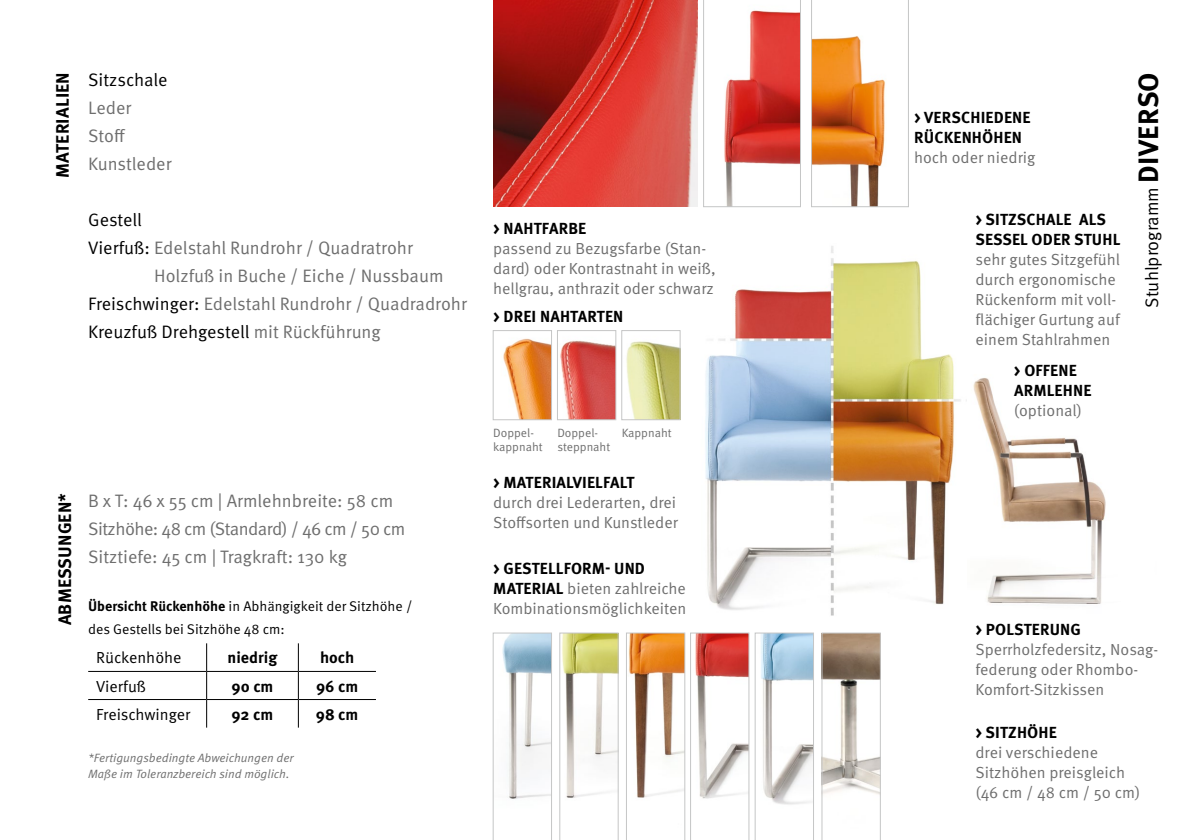
<style>
.page{position:relative;width:1191px;height:840px;background:#fff}
.page>*{position:absolute;margin:0;border:0;box-sizing:border-box;transform-origin:0 0}
.t1{font:18px/28px "Meta Pro";letter-spacing:-.005em;color:#6e6e6e}
.t2{font:18px "Meta Pro";color:#000}
.t3{font:700 18px "Meta Pro";letter-spacing:.01em;color:#000}
.t4{font:16px/20px "Meta Pro";color:#6e6e6e}
.t5{font:700 16px/20px "Meta Pro";letter-spacing:.01em;color:#000}
.t6{font:16px "Meta Pro";color:#000}
.t7{font:14px/23.2px "Meta Pro";color:#000}
.t8{font:italic 12px/16px "Meta Pro";color:#6e6e6e}
.t9{font:12px/14px "Meta Pro";color:#6e6e6e}
.s1{font-weight:700;font-size:28px}
.s2{color:#000}
.s3{color:#6e6e6e}
.s4{font-weight:700}
.s5{font-weight:700;color:#000}
</style>
<div class="page">
<hr style="left:88px;top:670px;width:119px;height:1px;background:#000">
<hr style="left:207px;top:670px;width:91px;height:1px;background:#000">
<hr style="left:298px;top:670px;width:78px;height:1px;background:#000">
<hr style="left:88px;top:698px;width:119px;height:1px;background:#000">
<hr style="left:207px;top:698px;width:91px;height:1px;background:#000">
<svg style="left:206px;top:643px;width:1px;height:84px"></svg>
<hr style="left:298px;top:698px;width:78px;height:1px;background:#000">
<svg style="left:298px;top:643px;width:1px;height:84px"></svg>
<img style="left:973px;top:378px;width:133px;height:226px">
<img style="left:655px;top:194px;width:312px;height:422px">
<img style="left:493px;top:0;width:205px;height:206px">
<svg style="left:493px;top:632px;width:59px;height:207px"></svg>
<svg style="left:559px;top:632px;width:59px;height:207px"></svg>
<svg style="left:626px;top:632px;width:123px;height:207px"></svg>
<svg style="left:755px;top:632px;width:58px;height:207px"></svg>
<svg style="left:703px;top:0;width:97px;height:207px"></svg>
<svg style="left:811px;top:0;width:97px;height:207px"></svg>
<img style="left:503px;top:338px;width:47px;height:80px">
<div style="left:493px;top:330px;width:59px;height:90px;border:1px solid #c5c6c6"></div>
<img style="left:560px;top:340px;width:54px;height:78px">
<div style="left:557px;top:330px;width:59px;height:90px;border:1px solid #c5c6c6"></div>
<img style="left:626px;top:332px;width:52px;height:86px">
<div style="left:621px;top:330px;width:59px;height:90px;border:1px solid #c5c6c6"></div>
<svg style="left:821px;top:632px;width:59px;height:207px"></svg>
<p class="t2" style="left:88px;top:68px;width:81px">Sitzschale</p>
<p class="t1" style="left:88px;top:94px;width:85px">Leder<br>Stoff<br>Kunstleder</p>
<p class="t3" style="left:51px;top:178px;width:107px;rotate:-90deg">MATERIALIEN</p>
<p class="t2" style="left:1140px;top:307px;width:237px;rotate:-90deg">Stuhlprogramm <span class="s1">DIVERSO</span></p>
<p class="t5" style="left:914px;top:108px;width:118px">&gt; VERSCHIEDENE<br>RÜCKENHÖHEN</p>
<p class="t4" style="left:914px;top:148px;width:123px">hoch oder niedrig</p>
<p class="t2" style="left:88px;top:208px;width:55px">Gestell</p>
<p class="t1" style="left:88px;top:234px;width:326px"><span class="s2">Vierfuß:</span> Edelstahl Rundrohr / Quadratrohr</p>
<p class="t1" style="left:154px;top:262px;width:291px">Holzfuß in Buche / Eiche / Nussbaum</p>
<p class="t1" style="left:88px;top:290px;width:380px"><span class="s2">Freischwinger:</span> Edelstahl Rundrohr / Quadradrohr</p>
<p class="t2" style="left:88px;top:320px;width:294px">Kreuzfuß Drehgestell <span class="s3">mit Rückführung</span></p>
<p class="t5" style="left:975px;top:210px;width:146px">&gt; SITZSCHALE ALS<br>SESSEL ODER STUHL</p>
<p class="t4" style="left:975px;top:250px;width:146px">sehr gutes Sitzgefühl durch ergonomische<br>Rückenform mit voll&shy;flächiger Gurtung auf einem Stahlrahmen</p>
<p class="t5" style="left:493px;top:219px;width:95px">&gt; NAHTFARBE</p>
<p class="t4" style="left:493px;top:239px;width:224px">passend zu Bezugsfarbe (Stan&shy;dard) oder Kontrastnaht in weiß, hellgrau, anthrazit oder schwarz</p>
<p class="t5" style="left:493px;top:307px;width:132px">&gt; DREI NAHTARTEN</p>
<p class="t3" style="left:54px;top:625px;width:134px;rotate:-90deg">ABMESSUNGEN*</p>
<p class="t1" style="left:88px;top:486px;width:319px">B x T: 46 x 55 cm | Armlehnbreite: 58 cm<br>Sitzhöhe: 48 cm (Standard) / 46 cm / 50 cm<br>Sitztiefe: 45 cm | Tragkraft: 130 kg</p>
<p class="t7" style="left:88px;top:594px;width:326px"><span class="s4">Übersicht Rückenhöhe</span> in Abhängigkeit der Sitzhöhe / des Gestells bei Sitzhöhe 48 cm:</p>
<p class="t6" style="left:96px;top:647px;width:87px">Rückenhöhe</p>
<p class="t5" style="left:227px;top:648px;width:51px">niedrig</p>
<p class="t5" style="left:320px;top:648px;width:36px">hoch</p>
<p class="t6" style="left:96px;top:675px;width:51px">Vierfuß</p>
<p class="t5" style="left:231px;top:676px;width:43px">90 cm</p>
<p class="t5" style="left:316px;top:676px;width:44px">96 cm</p>
<p class="t6" style="left:96px;top:703px;width:96px">Freischwinger</p>
<p class="t5" style="left:232px;top:704px;width:43px">92 cm</p>
<p class="t5" style="left:316px;top:704px;width:44px">98 cm</p>
<p class="t8" style="left:88px;top:750px;width:207px">*Fertigungsbedingte Abweichungen der<br>Maße im Toleranzbereich sind möglich.</p>
<p class="t9" style="left:493px;top:425px;width:51px">Doppel&shy;kappnaht</p>
<p class="t9" style="left:557px;top:425px;width:54px">Doppel&shy;steppnaht</p>
<p class="t9" style="left:622px;top:425px;width:51px">Kappnaht</p>
<p class="t5" style="left:493px;top:472px;width:143px">&gt; MATERIALVIELFALT</p>
<p class="t4" style="left:493px;top:492px;width:186px">durch drei Lederarten, drei<br>Stoffsorten und Kunstleder</p>
<p class="t4" style="left:493px;top:558px;width:195px"><span class="s5">&gt; GESTELLFORM- UND<br>MATERIAL</span> bieten zahlreiche<br>Kombinationsmöglichkeiten</p>
<p class="t5" style="left:1014px;top:361px;width:79px">&gt; OFFENE<br>ARMLEHNE</p>
<p class="t4" style="left:1014px;top:401px;width:70px">(optional)</p>
<p class="t5" style="left:975px;top:619px;width:107px">&gt; POLSTERUNG</p>
<p class="t4" style="left:975px;top:639px;width:184px">Sperrholzfedersitz, Nosag&shy;federung oder Rhombo-<br>Komfort-Sitzkissen</p>
<p class="t5" style="left:975px;top:722px;width:83px">&gt; SITZHÖHE</p>
<p class="t4" style="left:975px;top:742px;width:166px">drei verschiedene<br>Sitzhöhen preisgleich (46 cm / 48 cm / 50 cm)</p>
</div>
